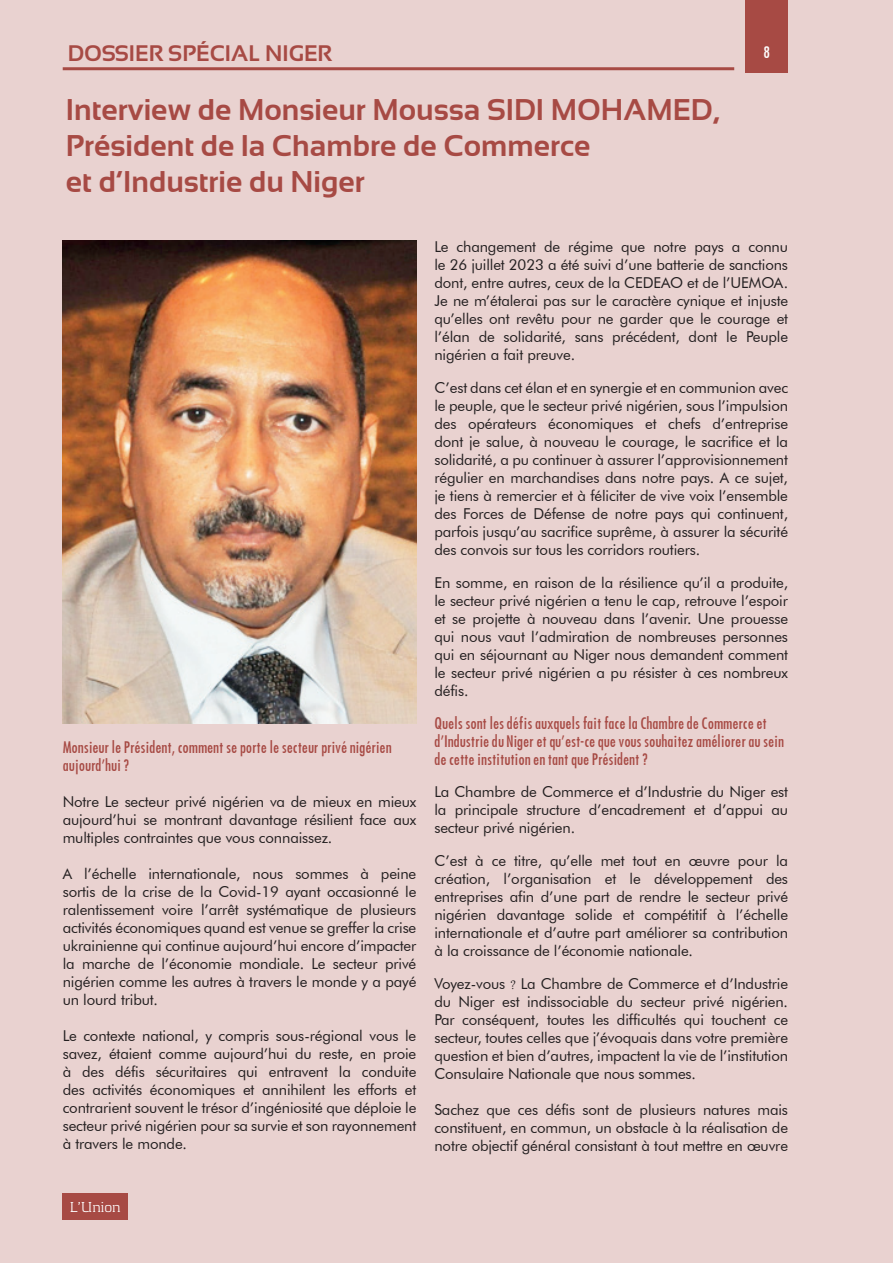
<style>
.page{position:relative;width:893px;height:1263px;background:#e9d2d0}
.page>*{position:absolute;margin:0;border:0;box-sizing:border-box;transform-origin:0 0}
.t1{font:700 30px/36px "Sansation";color:#a74a44}
.t2{font:700 22.5px "Sansation";color:#a74a44}
.t3{font:15px/18px "Futura BT";letter-spacing:-.01em;color:#231f20;text-align:justify}
.t4{font:15px/18px "Futura Cond Demi";letter-spacing:-.01em;color:#a74a44}
.t5{font:300 15px "Kontrapunkt";color:#fff}
.t6{font:15px "Futura Cond Demi";color:#fff}
.s1{font-family:"Gabriola"}
</style>
<div class="page">
<div style="left:746px;top:0;width:42px;height:73px;background:#a74a44"></div>
<hr style="left:63px;top:67px;width:671px;height:3px;background:#a74a44">
<div style="left:63px;top:1193px;width:65px;height:26px;background:#a74a44"></div>
<img style="left:63px;top:241px;width:353px;height:483px">
<h2 class="t2" style="left:68px;top:40px;width:266px">DOSSIER SPÉCIAL NIGER</h2>
<p class="t6" style="left:764px;top:43px;width:8px">8</p>
<h1 class="t1" style="left:66px;top:91px;width:655px">Interview de Monsieur Moussa SIDI MOHAMED,<br>Président de la Chambre de Commerce<br>et d’Industrie du Niger</h1>
<p class="t4" style="left:63px;top:738px;width:331px">Monsieur le Président, comment se porte le secteur privé nigérien aujourd’hui ?</p>
<p class="t3" style="left:63px;top:792px;width:355px">Notre Le secteur privé nigérien va de mieux en mieux aujourd’hui se montrant davantage résilient face aux multiples contraintes que vous connaissez.</p>
<p class="t3" style="left:63px;top:864px;width:355px">A l’échelle internationale, nous sommes à peine sortis de la crise de la Covid-19 ayant occasionné le ralentissement voire l’arrêt systématique de plusieurs activités économiques quand est venue se greffer la crise ukrainienne qui continue aujourd’hui encore d’impacter la marche de l’économie mondiale. Le secteur privé nigérien comme les autres à travers le monde y a payé un lourd tribut.</p>
<p class="t3" style="left:63px;top:1026px;width:355px">Le contexte national, y compris sous-régional vous le savez, étaient comme aujourd’hui du reste, en proie à des défis sécuritaires qui entravent la conduite des activités économiques et annihilent les efforts et contrarient souvent le trésor d’ingéniosité que déploie le secteur privé nigérien pour sa survie et son rayonnement à travers le monde.</p>
<p class="t3" style="left:434px;top:238px;width:355px">Le changement de régime que notre pays a connu le 26 juillet 2023 a été suivi d’une batterie de sanctions dont, entre autres, ceux de la CEDEAO et de l’UEMOA.<br>Je ne m’étalerai pas sur le caractère cynique et injuste qu’elles ont revêtu pour ne garder que le courage et l’élan de solidarité, sans précédent, dont le Peuple nigérien a fait preuve.</p>
<p class="t3" style="left:434px;top:379px;width:355px">C’est dans cet élan et en synergie et en communion avec le peuple, que le secteur privé nigérien, sous l’impulsion des opérateurs économiques et chefs d’entreprise dont je salue, à nouveau le courage, le sacrifice et la solidarité, a pu continuer à assurer l’approvisionnement régulier en marchandises dans notre pays. A ce sujet, je tiens à remercier et à féliciter de vive voix l’ensemble des Forces de Défense de notre pays qui continuent, parfois jusqu’au sacrifice suprême, à assurer la sécurité des convois sur tous les corridors routiers.</p>
<p class="t3" style="left:434px;top:574px;width:355px">En somme, en raison de la résilience qu’il a produite, le secteur privé nigérien a tenu le cap, retrouve l’espoir et se projette à nouveau dans l’avenir. Une prouesse qui nous vaut l’admiration de nombreuses personnes qui en séjournant au Niger nous demandent comment le secteur privé nigérien a pu résister à ces nombreux défis.</p>
<p class="t4" style="left:434px;top:714px;width:351px">Quels sont les défis auxquels fait face la Chambre de Commerce et d’Industrie du Niger et qu’est-ce que vous souhaitez améliorer au sein de cette institution en tant que Président ?</p>
<p class="t3" style="left:434px;top:782px;width:355px">La Chambre de Commerce et d’Industrie du Niger est la principale structure d’encadrement et d’appui au secteur privé nigérien.</p>
<p class="t3" style="left:434px;top:851px;width:355px">C’est à ce titre, qu’elle met tout en œuvre pour la création, l’organisation et le développement des entreprises afin d’une part de rendre le secteur privé nigérien davantage solide et compétitif à l’échelle internationale et d’autre part améliorer sa contribution à la croissance de l’économie nationale.</p>
<p class="t3" style="left:434px;top:974px;width:355px">Voyez-vous <span class="s1">?</span> La Chambre de Commerce et d’Industrie du Niger est indissociable du secteur privé nigérien.<br>Par conséquent, toutes les difficultés qui touchent ce secteur, toutes celles que j’évoquais dans votre première question et bien d’autres, impactent la vie de l’institution Consulaire Nationale que nous sommes.</p>
<p class="t3" style="left:434px;top:1100px;width:355px">Sachez que ces défis sont de plusieurs natures mais constituent, en commun, un obstacle à la réalisation de notre objectif général consistant à tout mettre en œuvre</p>
<p class="t5" style="left:70px;top:1198px;width:52px">L’Union</p>
</div>
